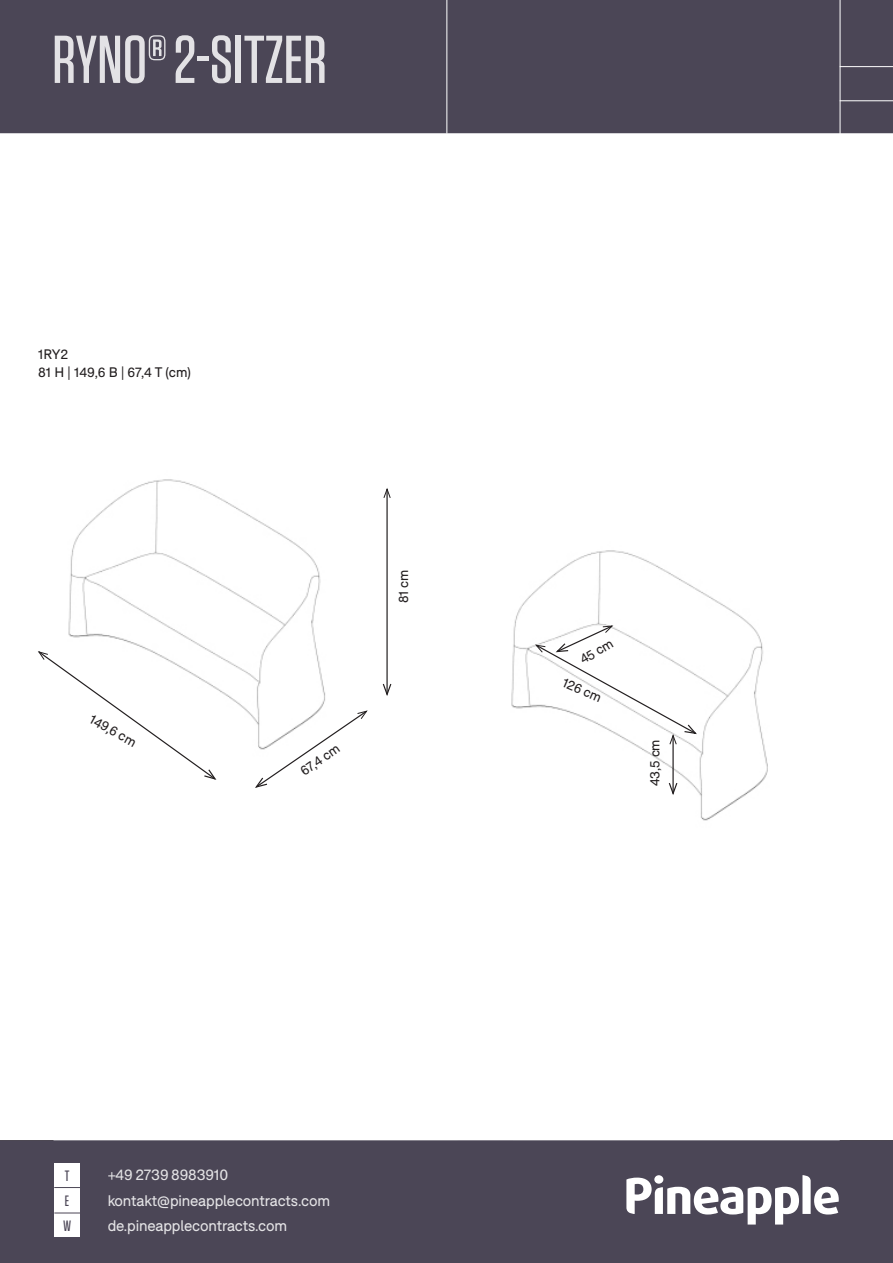
<style>
.page{position:relative;width:893px;height:1263px;background:#fff}
.page>*{position:absolute;margin:0;border:0;box-sizing:border-box;transform-origin:0 0}
.t1{font:500 67.5px "Tungsten";color:#fff}
.t2{font:15px "F37 Bolton";letter-spacing:-.01em;color:#fff}
.t3{font:500 15px "Tungsten";color:#4b4656}
.t4{font:13.5px "F37 Bolton";color:#231f20}
.t5{font:13.2px "F37 Bolton";letter-spacing:-.01em;color:#231f20}
</style>
<div class="page">
<img style="left:511px;top:550px;width:257px;height:271px">
<img style="left:68px;top:479px;width:258px;height:239px">
<div style="left:1px;top:1px;width:891px;height:131px;background:#4b4656"></div>
<div style="left:0;top:0;width:893px;height:133px;border:2px solid #4b4656"></div>
<div style="left:1px;top:1141px;width:891px;height:121px;background:#4b4656"></div>
<div style="left:0;top:1140px;width:893px;height:123px;border:2px solid #4b4656"></div>
<svg style="left:626px;top:1175px;width:213px;height:49px"></svg>
<div style="left:654px;top:1175px;width:9px;height:9px;background:#fff;border-radius:50%"></div>
<div style="left:54px;top:1162px;width:26px;height:25px;background:#fff"></div>
<div style="left:54px;top:1187px;width:26px;height:25px;background:#fff"></div>
<svg style="left:54px;top:1187px;width:26px;height:1px"></svg>
<hr style="left:840px;top:0;width:1px;height:135px;background:#fff">
<hr style="left:840px;top:66px;width:53px;height:1px;background:#fff">
<hr style="left:840px;top:100px;width:53px;height:1px;background:#fff">
<hr style="left:446px;top:0;width:1px;height:134px;background:#fff">
<div style="left:54px;top:1212px;width:26px;height:25px;background:#fff"></div>
<svg style="left:54px;top:1212px;width:26px;height:1px"></svg>
<svg style="left:38px;top:650px;width:180px;height:130px"></svg>
<svg style="left:253px;top:709px;width:115px;height:79px"></svg>
<hr style="left:386px;top:489px;width:2px;height:205px;background:#231f20">
<svg style="left:383px;top:488px;width:8px;height:11px"></svg>
<svg style="left:382px;top:682px;width:10px;height:14px"></svg>
<hr style="left:672px;top:735px;width:2px;height:58px;background:#231f20">
<svg style="left:535px;top:624px;width:163px;height:121px"></svg>
<svg style="left:668px;top:781px;width:10px;height:16px"></svg>
<h1 class="t1" style="left:52px;top:24px;width:276px">RYNO® 2-SITZER</h1>
<p class="t4" style="left:38px;top:346px;width:31px">1RY2</p>
<p class="t4" style="left:38px;top:364px;width:154px">81 H | 149,6 B | 67,4 T (cm)</p>
<p class="t5" style="left:94px;top:711px;width:53px;rotate:29deg">149,6 cm</p>
<p class="t5" style="left:297px;top:766px;width:46px;rotate:-35deg">67,4 cm</p>
<p class="t5" style="left:396px;top:603px;width:35px;rotate:-90deg">81 cm</p>
<p class="t5" style="left:577px;top:654px;width:38px;rotate:-31deg">45 cm</p>
<p class="t5" style="left:566px;top:675px;width:43px;rotate:23deg">126 cm</p>
<p class="t5" style="left:647px;top:786px;width:48px;rotate:-90deg">43,5 cm</p>
<p class="t3" style="left:65px;top:1168px;width:6px">T</p>
<p class="t2" style="left:107px;top:1166px;width:122px">+49 2739 8983910</p>
<p class="t3" style="left:65px;top:1193px;width:6px">E</p>
<p class="t2" style="left:107px;top:1191px;width:224px">kontakt@pineapplecontracts.com</p>
<p class="t3" style="left:63px;top:1218px;width:10px">W</p>
<p class="t2" style="left:107px;top:1217px;width:181px">de.pineapplecontracts.com</p>
</div>
